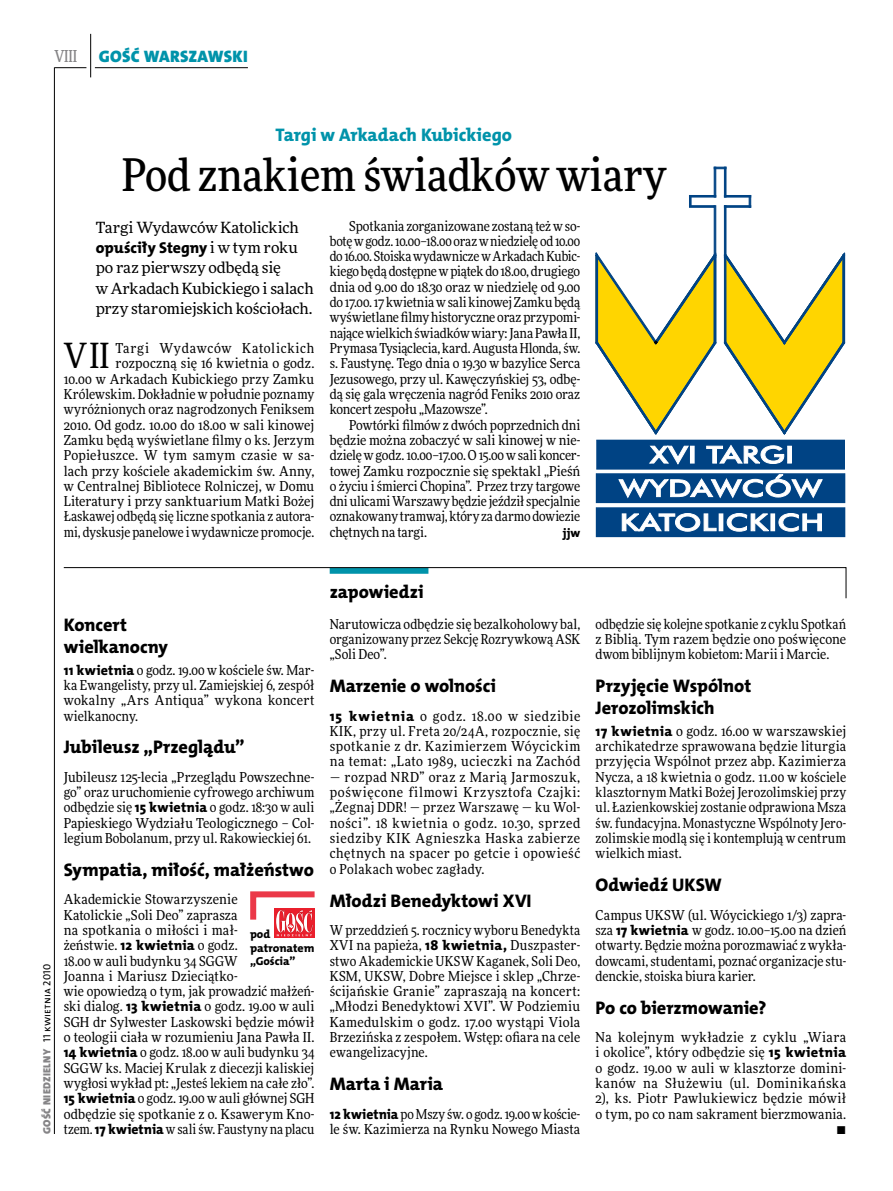
<style>
.page{position:relative;width:893px;height:1191px;background:#fff}
.page>*{position:absolute;margin:0;border:0;box-sizing:border-box;transform-origin:0 0}
.t1{font:500 45px "Freeday Narrow";color:#000}
.t2{font:34.8px "Freeday Narrow News";color:#000}
.t3{font:18.3px/21.6px "The Mix HP8 Ex Bld";color:#000}
.t4{font:18.3px "The Mix HP8 Ex Bld";color:#0093aa}
.t5{font:16.65px "The Mix HP9 Blk";letter-spacing:.02em;color:#0093aa}
.t6{font:500 16.5px "Freeday Narrow";color:#858486;scale:.9 1}
.t7{font:15.75px "The Mix HP8 Ex Bld";color:#000}
.t8{font:15.45px/20.4px "Freeday News";letter-spacing:-.01em;color:#000}
.t9{font:13.65px/15.3px "Freeday Narrow News";letter-spacing:.01em;color:#000;text-align:justify}
.t10{font:12.3px "The Mix HP8 Ex Bld";color:#000}
.t11{font:11.7px/13.5px "The Mix HP8 Ex Bld";letter-spacing:-.005em;color:#000}
.t12{font:10.5px "The Mix HP9 Blk";letter-spacing:.025em;color:#858486}
.s1{font-family:"Freeday News";font-size:15.45px}
.s2{font-family:"The Mix HP5 Plain";color:#000}
.s3{font-family:"The Mix HP8 Ex Bld";font-size:13.95px}
</style>
<div class="page">
<hr style="left:54px;top:67px;width:1px;height:1067px;background:#000">
<hr style="left:90px;top:34px;width:1px;height:43px;background:#000">
<hr style="left:54px;top:67px;width:32px;height:1px;background:#000">
<hr style="left:95px;top:67px;width:153px;height:1px;background:#000">
<svg style="left:274px;top:936px;width:40px;height:2px"></svg>
<svg style="left:250px;top:891px;width:65px;height:45px"></svg>
<svg style="left:63px;top:567px;width:783px;height:31px"></svg>
<div style="left:714px;top:205px;width:2px;height:50px;border:1px solid #004384"></div>
<svg style="left:689px;top:197px;width:25px;height:10px"></svg>
<div style="left:714px;top:167px;width:2px;height:30px;border:1px solid #004384"></div>
<svg style="left:714px;top:167px;width:10px;height:2px"></svg>
<div style="left:724px;top:167px;width:2px;height:30px;border:1px solid #004384"></div>
<svg style="left:724px;top:195px;width:27px;height:10px"></svg>
<div style="left:724px;top:205px;width:27px;height:2px;border:1px solid #004384"></div>
<div style="left:724px;top:205px;width:2px;height:50px;border:1px solid #004384"></div>
<svg style="left:724px;top:251px;width:121px;height:184px"></svg>
<div style="left:597px;top:440px;width:247px;height:29px;background:#004384"></div>
<div style="left:596px;top:474px;width:249px;height:28px;background:#004384"></div>
<div style="left:596px;top:508px;width:249px;height:28px;background:#004384"></div>
<svg style="left:649px;top:445px;width:40px;height:20px"></svg>
<div style="left:690px;top:446px;width:4px;height:17px;border:1px solid #fff"></div>
<svg style="left:706px;top:444px;width:78px;height:20px"></svg>
<hr style="left:788px;top:446px;width:3px;height:17px;background:#fff">
<div style="left:787px;top:446px;width:5px;height:17px;border:1px solid #fff"></div>
<svg style="left:618px;top:473px;width:205px;height:26px"></svg>
<svg style="left:621px;top:512px;width:96px;height:20px"></svg>
<div style="left:719px;top:513px;width:4px;height:18px;border:1px solid #fff"></div>
<svg style="left:726px;top:513px;width:43px;height:19px"></svg>
<hr style="left:771px;top:514px;width:4px;height:17px;background:#fff">
<div style="left:770px;top:513px;width:5px;height:18px;border:1px solid #fff"></div>
<svg style="left:778px;top:513px;width:44px;height:19px"></svg>
<div style="left:689px;top:195px;width:27px;height:2px;border:1px solid #004384"></div>
<svg style="left:596px;top:251px;width:120px;height:184px"></svg>
<p class="t6" style="left:54px;top:46px;width:27px">VIII</p>
<p class="t5" style="left:99px;top:46px;width:150px">GOŚĆ WARSZAWSKI</p>
<h3 class="t4" style="left:276px;top:123px;width:238px">Targi w Arkadach Kubickiego</h3>
<h1 class="t1" style="left:122px;top:147px;width:546px">Pod znakiem świadków wiary</h1>
<p class="t8" style="left:96px;top:216px;width:205px">Targi Wydawców Katolickich</p>
<p class="t7" style="left:96px;top:237px;width:204px">opuściły Stegny <span class="s1">i w tym roku</span></p>
<p class="t8" style="left:96px;top:257px;width:219px">po raz pierwszy odbędą się<br>w Arkadach Kubickiego i salach przy staromiejskich kościołach.</p>
<h2 class="t2" style="left:64px;top:334px;width:47px">VII</h2>
<p class="t9" style="left:64px;top:340px;width:252px;text-align:right">Targi Wydawców Katolickich rozpoczną się 16 kwietnia o godz.<br>10.00 w Arkadach Kubickiego przy Zamku Królewskim. Dokładnie w południe poznamy wyróżnionych oraz nagrodzonych Feniksem 2010. Od godz. 10.00 do 18.00 w sali kinowej Zamku będą wyświetlane filmy o ks. Jerzym Popiełuszce. W tym samym czasie w sa&shy;lach przy kościele akademickim św. Anny, w Centralnej Bibliotece Rolniczej, w Domu Literatury i przy sanktuarium Matki Bożej Łaskawej odbędą się liczne spotkania z autora&shy;mi, dyskusje panelowe i wydawnicze promocje.</p>
<p class="t9" style="left:330px;top:218px;width:252px;text-indent:20px">Spotkania zorganizowane zostaną też w so&shy;botę w godz. 10.00–18.00 oraz w niedzielę od 10.00 do 16.00. Stoiska wydawnicze w Arkadach Kubic&shy;kiego będą dostępne w piątek do 18.00, drugiego dnia od 9.00 do 18.30 oraz w niedzielę od 9.00 do 17.00. 17 kwietnia w sali kinowej Zamku będą wyświetlane filmy historyczne oraz przypomi&shy;nające wielkich świadków wiary: Jana Pawła II, Prymasa Tysiąclecia, kard. Augusta Hlonda, św. s. Faustynę. Tego dnia o 19.30 w bazylice Serca Jezusowego, przy ul. Kawęczyńskiej 53, odbę&shy;dą się gala wręczenia nagród Feniks 2010 oraz koncert zespołu „Mazowsze”.</p>
<p class="t9" style="left:330px;top:417px;width:252px;text-indent:20px">Powtórki filmów z dwóch poprzednich dni będzie można zobaczyć w sali kinowej w nie&shy;dzielę w godz. 10.00–17.00. O 15.00 w sali koncer&shy;towej Zamku rozpocznie się spektakl „Pieśń o życiu i śmierci Chopina”. Przez trzy targowe dni ulicami Warszawy będzie jeździł specjalnie oznakowany tramwaj, który za darmo dowiezie chętnych na targi.</p>
<p class="t10" style="left:563px;top:525px;width:19px">jjw</p>
<p class="t12" style="left:40px;top:1134px;width:171px;rotate:-90deg">GOŚĆ NIEDZIELNY <span class="s2">11 kwietnia 2010</span></p>
<h3 class="t3" style="left:64px;top:614px;width:106px">Koncert wielkanocny</h3>
<p class="t9" style="left:64px;top:662px;width:252px"><span class="s3">11 kwietnia</span> o godz. 19.00 w kościele św. Mar&shy;ka Ewangelisty, przy ul. Zamiejskiej 6, zespół wokalny „Ars Antiqua” wykona koncert wielkanocny.</p>
<h3 class="t3" style="left:64px;top:736px;width:182px">Jubileusz „Przeglądu”</h3>
<p class="t9" style="left:64px;top:769px;width:252px">Jubileusz 125-lecia „Przeglądu Powszechne&shy;go” oraz uruchomienie cyfrowego archiwum odbędzie się <span class="s3">15 kwietnia</span> o godz. 18:30 w auli Papieskiego Wydziału Teologicznego – Col&shy;legium Bobolanum, przy ul. Rakowieckiej 61.</p>
<h3 class="t3" style="left:64px;top:859px;width:252px">Sympatia, miłość, małżeństwo</h3>
<p class="t9" style="left:64px;top:891px;width:252px;text-align:left">Akademickie Stowarzyszenie<br>Katolickie „Soli Deo” zaprasza<br>na spotkania o miłości i mał-<br>żeństwie. <span class="s3">12 kwietnia</span> o godz.<br>18.00 w auli budynku 34 SGGW<br>Joanna i Mariusz Dzieciątko-<br>wie opowiedzą o tym, jak prowadzić małżeń&shy;ski dialog. <span class="s3">13 kwietnia</span> o godz. 19.00 w auli SGH dr Sylwester Laskowski będzie mówił o teologii ciała w rozumieniu Jana Pawła II.<br><span class="s3">14 kwietnia</span> o godz. 18.00 w auli budynku 34<br>SGGW ks. Maciej Krulak z diecezji kaliskiej wygłosi wykład pt: „Jesteś lekiem na całe zło”.<br><span class="s3">15 kwietnia</span> o godz. 19.00 w auli głównej SGH odbędzie się spotkanie z o. Ksawerym Kno&shy;tzem. <span class="s3">17 kwietnia</span> w sali św. Faustyny na placu</p>
<p class="t11" style="left:250px;top:927px;width:65px">pod patronatem „Gościa”</p>
<h3 class="t3" style="left:330px;top:581px;width:95px">zapowiedzi</h3>
<p class="t9" style="left:330px;top:616px;width:252px">Narutowicza odbędzie się bezalkoholowy bal, organizowany przez Sekcję Rozrywkową ASK „Soli Deo”.</p>
<h3 class="t3" style="left:330px;top:675px;width:168px">Marzenie o wolności</h3>
<p class="t9" style="left:330px;top:708px;width:252px"><span class="s3">15 kwietnia</span> o godz. 18.00 w siedzibie KIK, przy ul. Freta 20/24A, rozpocznie, się spotkanie z dr. Kazimierzem Wóycickim na temat: „Lato 1989, ucieczki na Zachód</p>
<p class="t9" style="left:330px;top:769px;width:252px">— rozpad NRD” oraz z Marią Jarmoszuk, poświęcone filmowi Krzysztofa Czajki: „Żegnaj DDR! — przez Warszawę — ku Wol&shy;ności”. 18 kwietnia o godz. 10.30, sprzed siedziby KIK Agnieszka Haska zabierze chętnych na spacer po getcie i opowieść o Polakach wobec zagłady.</p>
<h3 class="t3" style="left:330px;top:889px;width:203px">Młodzi Benedyktowi XVI</h3>
<p class="t9" style="left:330px;top:922px;width:252px">W przeddzień 5. rocznicy wyboru Benedykta XVI na papieża, <span class="s3">18 kwietnia,</span> Duszpaster&shy;stwo Akademickie UKSW Kaganek, Soli Deo, KSM, UKSW, Dobre Miejsce i sklep „Chrze&shy;ścijańskie Granie” zapraszają na koncert: „Młodzi Benedyktowi XVI”. W Podziemiu Kamedulskim o godz. 17.00 wystąpi Viola Brzezińska z zespołem. Wstęp: ofiara na cele ewangelizacyjne.</p>
<h3 class="t3" style="left:330px;top:1073px;width:115px">Marta i Maria</h3>
<p class="t9" style="left:330px;top:1106px;width:252px"><span class="s3">12 kwietnia</span> po Mszy św. o godz. 19.00 w koście&shy;le św. Kazimierza na Rynku Nowego Miasta</p>
<p class="t9" style="left:596px;top:616px;width:252px">odbędzie się kolejne spotkanie z cyklu Spotkań z Biblią. Tym razem będzie ono poświęcone dwom biblijnym kobietom: Marii i Marcie.</p>
<h3 class="t3" style="left:596px;top:675px;width:157px">Przyjęcie Wspólnot<br>Jerozolimskich</h3>
<p class="t9" style="left:596px;top:723px;width:252px"><span class="s3">17 kwietnia</span> o godz. 16.00 w warszawskiej archikatedrze sprawowana będzie liturgia przyjęcia Wspólnot przez abp. Kazimierza Nycza, a 18 kwietnia o godz. 11.00 w kościele klasztornym Matki Bożej Jerozolimskiej przy ul. Łazienkowskiej zostanie odprawiona Msza św. fundacyjna. Monastyczne Wspólnoty Jero&shy;zolimskie modlą się i kontemplują w centrum wielkich miast.</p>
<h3 class="t3" style="left:596px;top:874px;width:128px">Odwiedź UKSW</h3>
<p class="t9" style="left:596px;top:907px;width:252px">Campus UKSW (ul. Wóycickiego 1/3) zapra&shy;sza <span class="s3">17 kwietnia</span> w godz. 10.00–15.00 na dzień otwarty. Będzie można porozmawiać z wykła&shy;dowcami, studentami, poznać organizacje stu&shy;denckie, stoiska biura karier.</p>
<h3 class="t3" style="left:596px;top:997px;width:172px">Po co bierzmowanie?</h3>
<p class="t9" style="left:596px;top:1029px;width:252px;text-align:right">Na kolejnym wykładzie z cyklu „Wiara i okolice”, który odbędzie się <span class="s3">15 kwietnia </span>o godz. 19.00 w auli w klasztorze domini&shy;kanów na Służewiu (ul. Dominikańska 2), ks. Piotr Pawlukiewicz będzie mówił o tym, po co nam sakrament bierzmowania. •</p>
</div>
